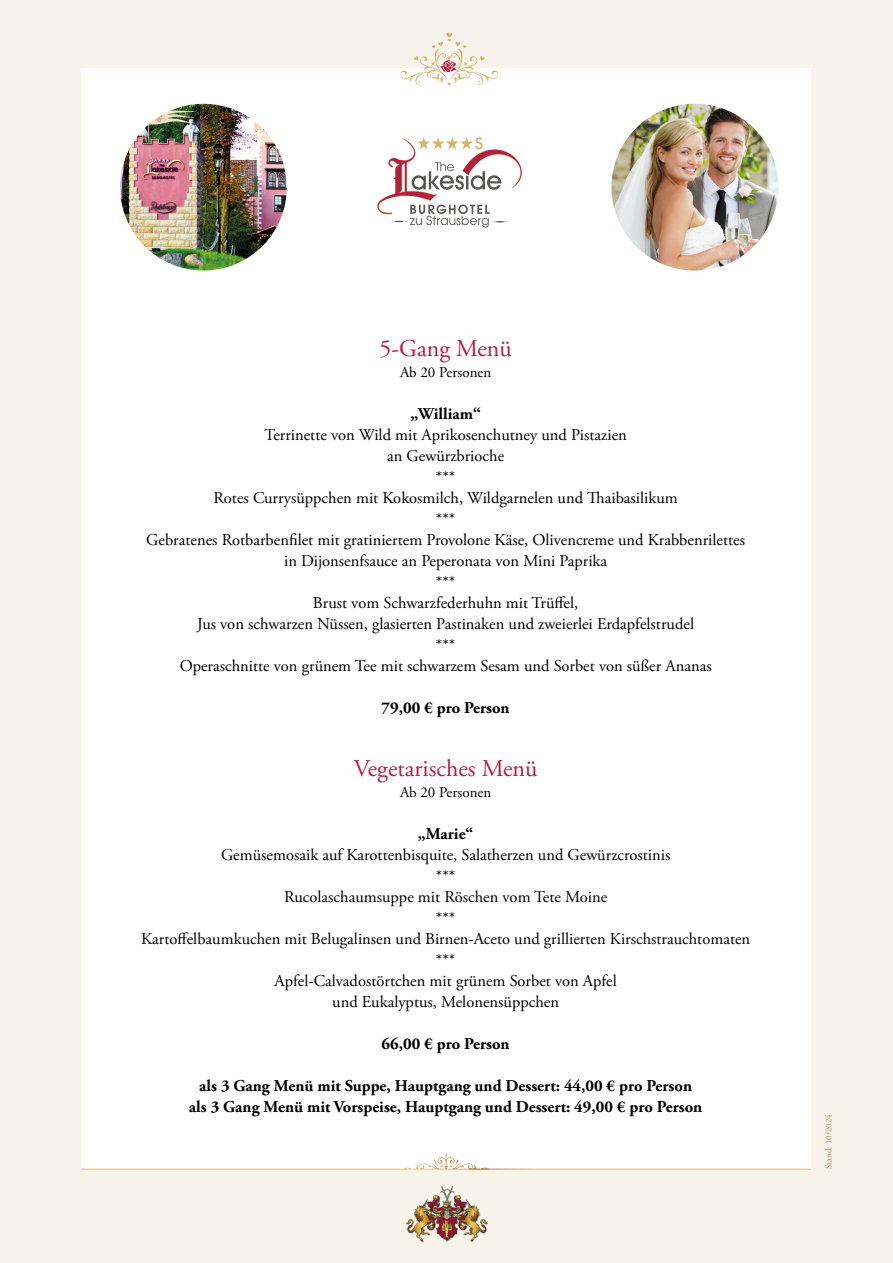
<style>
.page{position:relative;width:893px;height:1263px;background:#f8f4ec}
.page>*{position:absolute;margin:0;border:0;box-sizing:border-box;transform-origin:0 0}
.t1{font:24px "Adobe Garamond Pro";color:#b71e3f}
.t2{font:16.5px/21px "Adobe Garamond Pro";color:#000;text-align:center}
.t3{font:700 16.5px/21px "Adobe Garamond Pro";color:#000;text-align:center}
.t4{font:15px "Adobe Garamond Pro";color:#000}
.t5{font:9px "Adobe Garamond Pro";color:#ae9357}
</style>
<div class="page">
<div style="left:82px;top:68px;width:729px;height:1101px;background:#fff"></div>
<hr style="left:82px;top:1169px;width:324px;height:1px;background:#e9be67">
<hr style="left:468px;top:1169px;width:343px;height:1px;background:#fff">
<svg style="left:403px;top:1152px;width:86px;height:17px"></svg>
<img style="left:406px;top:1185px;width:82px;height:57px">
<svg style="left:377px;top:137px;width:145px;height:91px"></svg>
<img style="left:120px;top:104px;width:167px;height:166px;border-radius:83px">
<img style="left:611px;top:104px;width:167px;height:167px;border-radius:83px">
<svg style="left:400px;top:33px;width:98px;height:53px"></svg>
<h1 class="t1" style="left:380px;top:334px;width:134px">5-Gang Menü</h1>
<p class="t4" style="left:400px;top:363px;width:93px">Ab 20 Personen</p>
<p class="t3" style="left:410px;top:403px;width:72px">„William“</p>
<p class="t2" style="left:146px;top:425px;width:600px">Terrinette von Wild mit Aprikosenchutney und Pistazien<br>an Gewürzbrioche<br>***<br>Rotes Currysüppchen mit Kokosmilch, Wildgarnelen und Thaibasilikum<br>***<br>Gebratenes Rotbarbenfilet mit gratiniertem Provolone Käse, Olivencreme und Krabbenrilettes in Dijonsenfsauce an Peperonata von Mini Paprika<br>***<br>Brust vom Schwarzfederhuhn mit Trüffel,<br>Jus von schwarzen Nüssen, glasierten Pastinaken und zweierlei Erdapfelstrudel<br>***<br>Operaschnitte von grünem Tee mit schwarzem Sesam und Sorbet von süßer Ananas</p>
<p class="t3" style="left:382px;top:697px;width:130px">79,00 € pro Person</p>
<h1 class="t1" style="left:354px;top:754px;width:185px">Vegetarisches Menü</h1>
<p class="t4" style="left:400px;top:783px;width:93px">Ab 20 Personen</p>
<p class="t3" style="left:418px;top:823px;width:57px">„Marie“</p>
<p class="t2" style="left:141px;top:845px;width:611px">Gemüsemosaik auf Karottenbisquite, Salatherzen und Gewürzcrostinis<br>***<br>Rucolaschaumsuppe mit Röschen vom Tete Moine<br>***<br>Kartoffelbaumkuchen mit Belugalinsen und Birnen-Aceto und grillierten Kirschstrauchtomaten ***<br>Apfel-Calvadostörtchen mit grünem Sorbet von Apfel<br>und Eukalyptus, Melonensüppchen</p>
<p class="t3" style="left:382px;top:1033px;width:130px">66,00 € pro Person</p>
<p class="t3" style="left:189px;top:1075px;width:515px">als 3 Gang Menü mit Suppe, Hauptgang und Dessert: 44,00 € pro Person als 3 Gang Menü mit Vorspeise, Hauptgang und Dessert: 49,00 € pro Person</p>
<p class="t5" style="left:823px;top:1169px;width:56px;rotate:-90deg">Stand: 10/2024</p>
</div>
